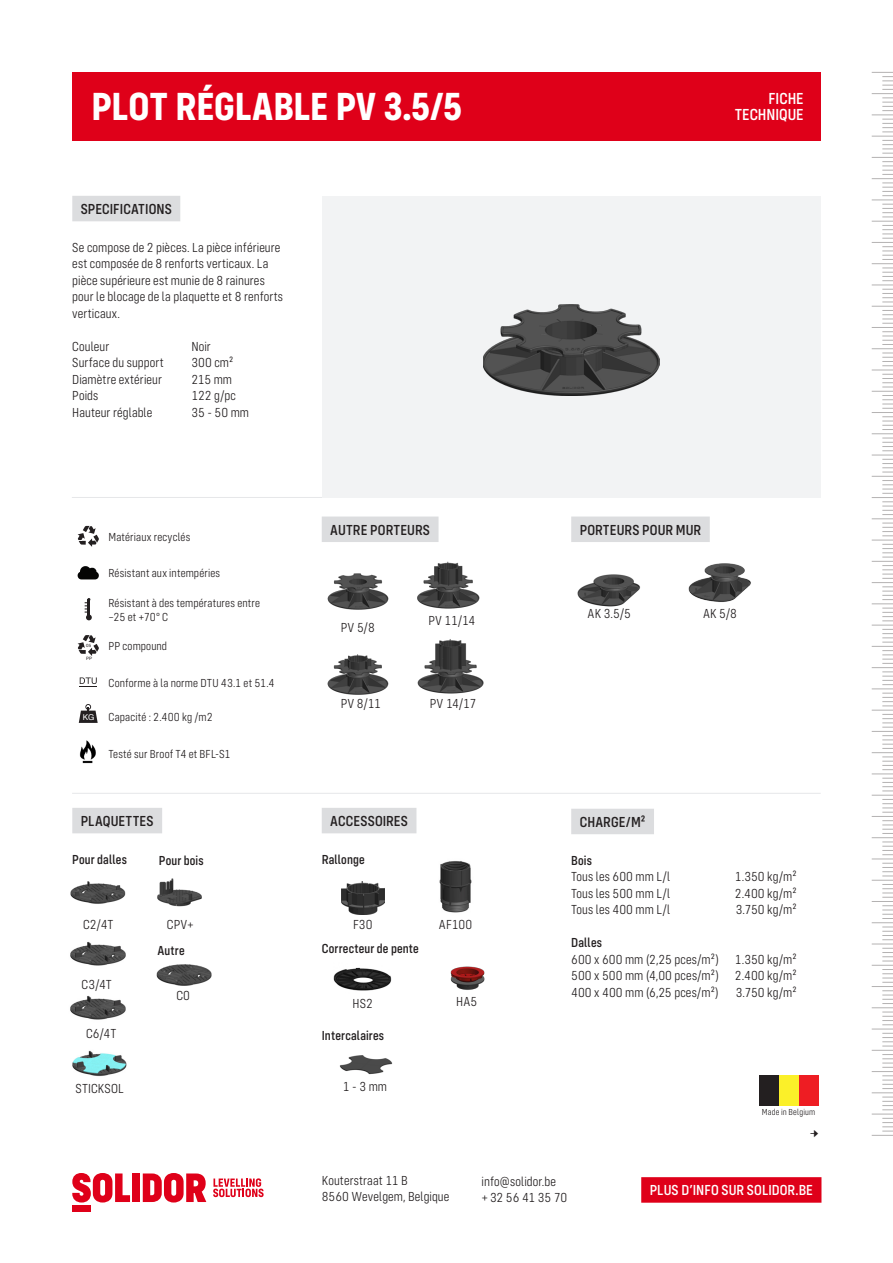
<style>
.page{position:relative;width:893px;height:1263px;background:#fff}
.page>*{position:absolute;margin:0;border:0;box-sizing:border-box;transform-origin:0 0}
.Titel_fiche{font:700 40.5px "Config Condensed";letter-spacing:-.005em;color:#fff}
.t1{font:500 16.5px/16.5px "Config Condensed";letter-spacing:-.005em;color:#fff;text-align:right}
.Titeltje{font:500 15px "Config Condensed";letter-spacing:.005em;color:#231f20}
.t2{font:500 15px "Config Condensed";letter-spacing:.005em;color:#fff}
.Info{font:300 13.5px/16.5px "Config Condensed";letter-spacing:.005em;color:#231f20}
.Info-2{font:500 13.5px "Config Condensed";letter-spacing:.01em;color:#231f20}
.Info-3{font:13.5px "Minion Pro";color:#231f20}
.Iconen_specificaties{font:300 12px/13.5px "Config Condensed";letter-spacing:.015em;color:#231f20}
.Info-4{font:300 9px "Config Condensed";letter-spacing:.02em;color:#231f20}
.t3{font:8.1px "Helvetica";color:#fff}
.t4{font:4.5px "Helvetica";color:#231f20}
</style>
<div class="page">
<svg style="left:72px;top:1173px;width:58px;height:29px"></svg>
<div style="left:132px;top:1173px;width:8px;height:29px;background:#df0019"></div>
<svg style="left:143px;top:1173px;width:63px;height:29px"></svg>
<div style="left:72px;top:1205px;width:19px;height:7px;background:#df0019"></div>
<svg style="left:213px;top:1178px;width:51px;height:19px"></svg>
<svg style="left:872px;top:72px;width:21px;height:1064px"></svg>
<hr style="left:72px;top:497px;width:748px;height:1px;background:#e6e7e9">
<div style="left:72px;top:72px;width:749px;height:69px;background:#df0019"></div>
<img style="left:72px;top:1050px;width:55px;height:27px">
<img style="left:70px;top:995px;width:56px;height:25px">
<img style="left:70px;top:941px;width:56px;height:25px">
<img style="left:70px;top:881px;width:56px;height:23px">
<img style="left:341px;top:881px;width:43px;height:33px">
<img style="left:333px;top:967px;width:59px;height:24px">
<img style="left:339px;top:1055px;width:54px;height:20px">
<img style="left:439px;top:861px;width:33px;height:52px">
<img style="left:157px;top:878px;width:45px;height:29px">
<img style="left:156px;top:964px;width:56px;height:22px">
<div style="left:322px;top:196px;width:499px;height:302px;background:#f2f3f4"></div>
<img style="left:483px;top:305px;width:176px;height:90px">
<svg style="left:78px;top:526px;width:21px;height:21px"></svg>
<svg style="left:77px;top:566px;width:22px;height:13px"></svg>
<svg style="left:85px;top:598px;width:7px;height:22px"></svg>
<svg style="left:78px;top:635px;width:21px;height:21px"></svg>
<svg style="left:80px;top:677px;width:17px;height:10px"></svg>
<svg style="left:79px;top:704px;width:19px;height:19px"></svg>
<img style="left:450px;top:966px;width:35px;height:24px">
<img style="left:79px;top:740px;width:17px;height:24px">
<div style="left:759px;top:1076px;width:20px;height:30px;background:#231f20"></div>
<div style="left:779px;top:1076px;width:20px;height:30px;background:#fbf029"></div>
<div style="left:799px;top:1076px;width:20px;height:30px;background:#ee1d23"></div>
<hr style="left:72px;top:793px;width:749px;height:1px;background:#e6e7e9">
<div style="left:641px;top:1177px;width:180px;height:26px;background:#df0019"></div>
<div style="left:72px;top:196px;width:108px;height:25px;background:#dcdddf"></div>
<div style="left:571px;top:809px;width:83px;height:25px;background:#dcdddf"></div>
<div style="left:322px;top:808px;width:94px;height:25px;background:#dcdddf"></div>
<div style="left:72px;top:808px;width:90px;height:25px;background:#dcdddf"></div>
<img style="left:327px;top:654px;width:62px;height:41px">
<img style="left:327px;top:573px;width:62px;height:37px">
<img style="left:417px;top:561px;width:63px;height:48px">
<img style="left:417px;top:639px;width:67px;height:55px">
<img style="left:577px;top:574px;width:64px;height:33px">
<img style="left:688px;top:563px;width:63px;height:39px">
<div style="left:322px;top:516px;width:117px;height:26px;background:#dcdddf"></div>
<div style="left:571px;top:516px;width:139px;height:26px;background:#dcdddf"></div>
<p class="Titel_fiche" style="left:91px;top:83px;width:372px">PLOT RÉGLABLE PV 3.5/5</p>
<p class="Titeltje" style="left:81px;top:200px;width:92px">SPECIFICATIONS</p>
<p class="Info" style="left:72px;top:239px;width:212px">Se compose de 2 pièces. La pièce inférieure est composée de 8 renforts verticaux. La pièce supérieure est munie de 8 rainures pour le blocage de la plaquette et 8 renforts verticaux.</p>
<p class="Info" style="left:72px;top:338px;width:38px">Couleur</p>
<p class="Info" style="left:191px;top:338px;width:21px">Noir</p>
<p class="Info" style="left:72px;top:354px;width:93px">Surface du support</p>
<p class="Info" style="left:191px;top:354px;width:44px">300 cm²</p>
<p class="Info" style="left:72px;top:371px;width:91px">Diamètre extérieur</p>
<p class="Info" style="left:191px;top:371px;width:42px">215 mm</p>
<p class="Info" style="left:72px;top:387px;width:28px">Poids</p>
<p class="Info" style="left:191px;top:387px;width:46px">122 g/pc</p>
<p class="Info" style="left:72px;top:404px;width:82px">Hauteur réglable</p>
<p class="Info" style="left:191px;top:404px;width:59px">35 - 50 mm</p>
<p class="t1" style="left:735px;top:90px;width:70px">FICHE<br>TECHNIQUE</p>
<p class="t4" style="left:86px;top:642px;width:7px">05</p>
<p class="t4" style="left:86px;top:655px;width:8px">PP</p>
<p class="t3" style="left:83px;top:711px;width:13px">KG</p>
<p class="Iconen_specificaties" style="left:108px;top:530px;width:83px">Matériaux recyclés</p>
<p class="Iconen_specificaties" style="left:108px;top:567px;width:113px">Résistant aux intempéries</p>
<p class="Iconen_specificaties" style="left:108px;top:596px;width:153px">Résistant à des températures entre –25 et +70° C</p>
<p class="Iconen_specificaties" style="left:108px;top:639px;width:60px">PP compound</p>
<p class="Iconen_specificaties" style="left:108px;top:676px;width:168px">Conforme à la norme DTU 43.1 et 51.4</p>
<p class="Iconen_specificaties" style="left:108px;top:710px;width:106px">Capacité : 2.400 kg /m2</p>
<p class="Iconen_specificaties" style="left:108px;top:748px;width:124px">Testé sur Broof T4 et BFL-S1</p>
<p class="Titeltje" style="left:330px;top:521px;width:101px">AUTRE PORTEURS</p>
<p class="Titeltje" style="left:580px;top:521px;width:123px">PORTEURS POUR MUR</p>
<p class="Info" style="left:341px;top:619px;width:35px">PV 5/8</p>
<p class="Info" style="left:341px;top:695px;width:42px">PV 8/11</p>
<p class="Info" style="left:428px;top:612px;width:48px">PV 11/14</p>
<p class="Info" style="left:430px;top:695px;width:48px">PV 14/17</p>
<p class="Info" style="left:588px;top:605px;width:45px">AK 3.5/5</p>
<p class="Info" style="left:703px;top:605px;width:36px">AK 5/8</p>
<p class="Titeltje" style="left:81px;top:812px;width:74px">PLAQUETTES</p>
<p class="Info-2" style="left:72px;top:851px;width:56px">Pour dalles</p>
<p class="Info-2" style="left:159px;top:853px;width:46px">Pour bois</p>
<p class="Titeltje" style="left:330px;top:812px;width:79px">ACCESSOIRES</p>
<p class="Info-2" style="left:322px;top:851px;width:44px">Rallonge</p>
<p class="Info" style="left:83px;top:917px;width:32px">C2/4T</p>
<p class="Info" style="left:353px;top:917px;width:21px">F30</p>
<p class="Info" style="left:167px;top:916px;width:28px">CPV+</p>
<p class="Info" style="left:439px;top:917px;width:35px">AF100</p>
<p class="Info" style="left:82px;top:976px;width:32px">C3/4T</p>
<p class="Info" style="left:86px;top:1025px;width:32px">C6/4T</p>
<p class="Info" style="left:75px;top:1081px;width:50px">STICKSOL</p>
<p class="Info-2" style="left:157px;top:942px;width:29px">Autre</p>
<p class="Info-2" style="left:322px;top:941px;width:99px">Correcteur de pente</p>
<p class="Info" style="left:176px;top:987px;width:15px">C0</p>
<p class="Info" style="left:353px;top:995px;width:22px">HS2</p>
<p class="Info-2" style="left:322px;top:1027px;width:64px">Intercalaires</p>
<p class="Info" style="left:343px;top:1079px;width:46px">1 - 3 mm</p>
<p class="Info" style="left:456px;top:993px;width:23px">HA5</p>
<p class="Titeltje" style="left:580px;top:813px;width:67px">CHARGE/M²</p>
<p class="Info-2" style="left:571px;top:852px;width:22px">Bois</p>
<p class="Info" style="left:571px;top:868px;width:100px">Tous les 600 mm L/l</p>
<p class="Info" style="left:735px;top:868px;width:63px">1.350 kg/m²</p>
<p class="Info" style="left:571px;top:885px;width:100px">Tous les 500 mm L/l</p>
<p class="Info" style="left:735px;top:885px;width:63px">2.400 kg/m²</p>
<p class="Info" style="left:571px;top:901px;width:101px">Tous les 400 mm L/l</p>
<p class="Info" style="left:736px;top:901px;width:62px">3.750 kg/m²</p>
<p class="Info-2" style="left:571px;top:935px;width:32px">Dalles</p>
<p class="Info" style="left:571px;top:951px;width:227px">600 x 600 mm (2,25 pces/m²) 1.350 kg/m²</p>
<p class="Info" style="left:571px;top:967px;width:227px">500 x 500 mm (4,00 pces/m²) 2.400 kg/m²</p>
<p class="Info" style="left:571px;top:984px;width:149px">400 x 400 mm (6,25 pces/m²)</p>
<p class="Info" style="left:736px;top:984px;width:62px">3.750 kg/m²</p>
<p class="Info-4" style="left:762px;top:1107px;width:55px">Made in Belgium</p>
<p class="Info-3" style="left:810px;top:1124px;width:10px">→</p>
<p class="Info" style="left:322px;top:1172px;width:129px">Kouterstraat 11 B<br>8560 Wevelgem, Belgique</p>
<p class="Info" style="left:482px;top:1173px;width:87px">info@solidor.be +32 56 41 35 70</p>
<p class="t2" style="left:650px;top:1182px;width:165px">PLUS D’INFO SUR SOLIDOR.BE</p>
</div>
